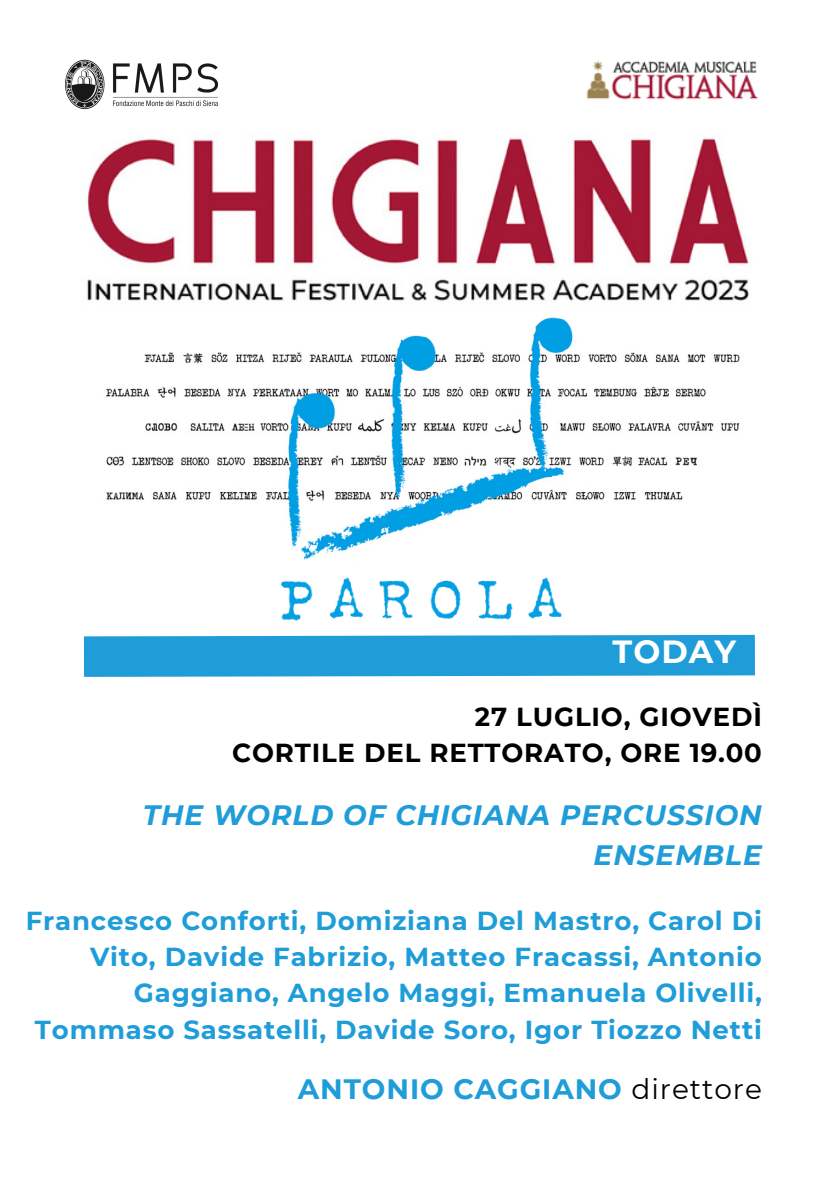
<style>
.page{position:relative;width:839px;height:1191px;background:#fff}
.page>*{position:absolute;margin:0;border:0;box-sizing:border-box;transform-origin:0 0}
.t1{font:700 32px "Montserrat";letter-spacing:.03em;color:#fff}
.t2{font:italic 700 28px/39.2px "Montserrat";letter-spacing:.03em;color:#1f9dd9;text-align:right}
.t3{font:700 28px "Montserrat";letter-spacing:.03em;color:#1f9dd9}
.t4{font:700 26px/36.4px "Montserrat";letter-spacing:.03em;color:#1f9dd9;text-align:right}
.t5{font:700 26px "Montserrat";letter-spacing:.03em;color:#000}
.s1{font-weight:400;color:#000}
</style>
<div class="page">
<img style="left:87px;top:138px;width:662px;height:163px">
<img style="left:106px;top:317px;width:634px;height:243px">
<svg style="left:83px;top:634px;width:672px;height:43px;background:#2ea3db"></svg>
<img style="left:65px;top:59px;width:153px;height:51px">
<img style="left:586px;top:61px;width:172px;height:39px">
<img style="left:280px;top:561px;width:282px;height:60px">
<p class="t1" style="left:612px;top:632px;width:125px">TODAY</p>
<p class="t5" style="left:475px;top:700px;width:288px">27 LUGLIO, GIOVEDÌ</p>
<p class="t5" style="left:232px;top:737px;width:531px">CORTILE DEL RETTORATO, ORE 19.00</p>
<p class="t2" style="left:143px;top:796px;width:620px">THE WORLD OF CHIGIANA PERCUSSION<br>ENSEMBLE</p>
<p class="t4" style="left:26px;top:902px;width:737px">Francesco Conforti, Domiziana Del Mastro, Carol Di Vito, Davide Fabrizio, Matteo Fracassi, Antonio Gaggiano, Angelo Maggi, Emanuela Olivelli, Tommaso Sassatelli, Davide Soro, Igor Tiozzo Netti</p>
<p class="t3" style="left:298px;top:1072px;width:465px">ANTONIO CAGGIANO <span class="s1">direttore</span></p>
</div>
